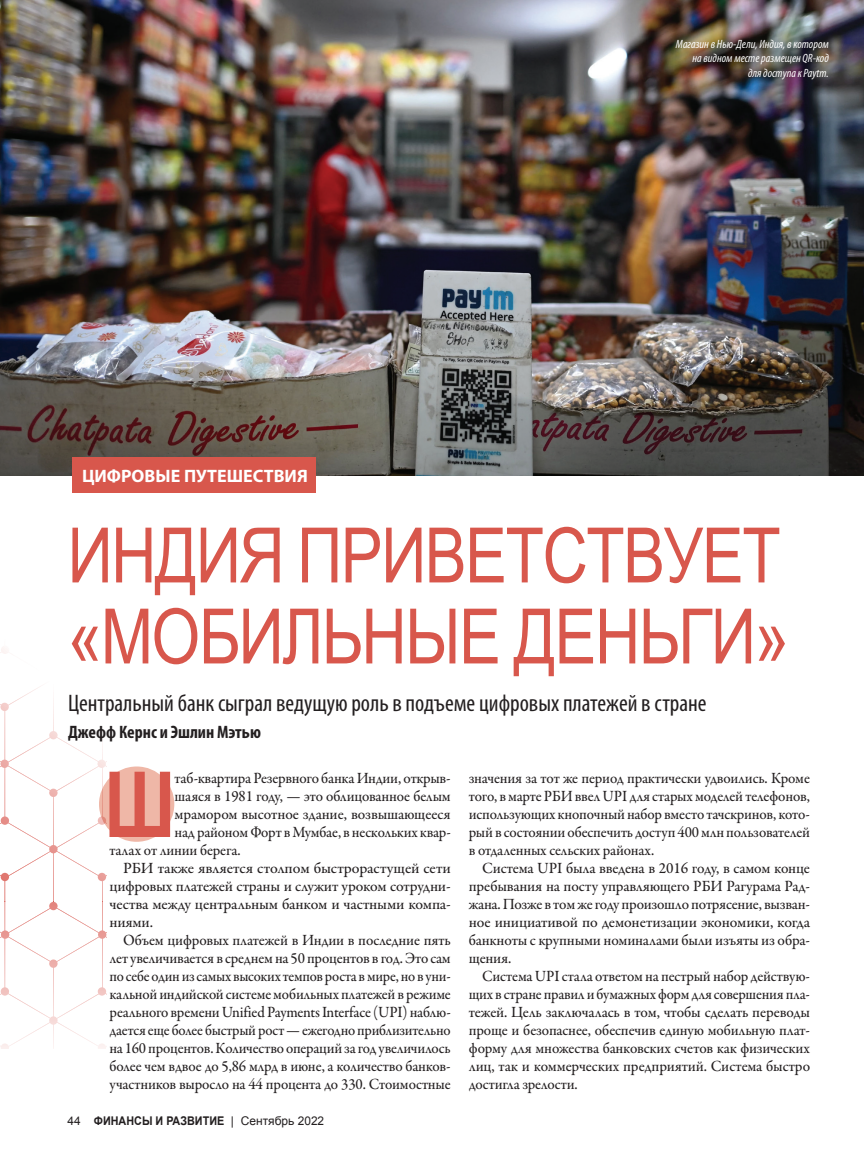
<style>
.page{position:relative;width:864px;height:1161px;background:#fff}
.page>*{position:absolute;margin:0;border:0;box-sizing:border-box;transform-origin:0 0}
.t1{font:700 91.2px "Arial Narrow Cyr";color:#d8574c;scale:.95 1}
.t2{font:76.5px/81px "Arial Narrow Cyr";letter-spacing:-.02em;color:#d8574c}
.t3{font:condensed 24px "Myriad Pro";color:#231f20}
.t4{font:700 condensed 18px "Myriad Pro";color:#231f20}
.t5{font:700 18px "Myriad Pro";color:#fff}
.t6{font:500 15.75px/18px "Garamond Premr Pro";letter-spacing:-.01em;color:#231f20;text-align:justify;scale:.95 1}
.t7{font:500 15.75px/18px "Garamond Premr Pro";letter-spacing:-.01em;color:#231f20;text-align:justify}
.t8{font:500 15.75px "Garamond Premr Pro";letter-spacing:-.01em;color:#231f20;scale:.93 1}
.t9{font:500 15.75px "Garamond Premr Pro";letter-spacing:-.01em;color:#231f20;scale:.94 1}
.t10{font:500 15.75px "Garamond Premr Pro";letter-spacing:-.01em;color:#231f20;scale:.96 1}
.t11{font:italic condensed 12px/14.4px "Myriad Pro";color:#fff;text-align:right}
.t12{font:700 12px "Arial";color:#231f20;scale:.9 1}
.s1{font-weight:400}
</style>
<div class="page">
<img style="left:0;top:0;width:864px;height:476px">
<div style="left:99px;top:767px;width:75px;height:75px;background:#efb7a7;border-radius:50%"></div>
<svg style="left:0;top:647px;width:107px;height:402px"></svg>
<svg style="left:49px;top:902px;width:9px;height:8px"></svg>
<svg style="left:49px;top:959px;width:9px;height:9px"></svg>
<svg style="left:49px;top:1016px;width:9px;height:9px"></svg>
<div style="left:72px;top:458px;width:243px;height:36px;background:#d8574c"></div>
<p class="t5" style="left:82px;top:466px;width:227px">ЦИФРОВЫЕ ПУТЕШЕСТВИЯ</p>
<p class="t11" style="left:676px;top:37px;width:154px">Магазин в Нью-Дели, Индия, в котором на видном месте размещен QR-код длядоступа к Paytm.</p>
<h2 class="t2" style="left:68px;top:515px;width:723px">ИНДИЯ ПРИВЕТСТВУЕТ «МОБИЛЬНЫЕ ДЕНЬГИ»</h2>
<h3 class="t3" style="left:68px;top:690px;width:640px">Центральный банк сыграл ведущую роль в подъеме цифровых платежей в стране</h3>
<p class="t4" style="left:68px;top:722px;width:195px">Джефф Кернс и Эшлин Мэтью</p>
<h1 class="t1" style="left:104px;top:766px;width:77px">Ш</h1>
<p class="t6" style="left:175px;top:769px;width:292px">таб-квартира Резервного банка Индии, открыв-</p>
<p class="t6" style="left:469px;top:769px;width:361px">значения за тот же период практически удвоились. Кроме того, в марте РБИ ввел UPI для старых моделей телефонов, использующих кнопочный набор вместо тачскринов, кото&shy;рый в состоянии обеспечить доступ 400 млн пользователей в отдаленных сельских районах.</p>
<p class="t7" style="left:469px;top:859px;width:343px;text-indent:14px">Система UPI была введена в 2016 году, в самом конце пребывания на посту управляющего РБИ Рагурама Рад&shy;жана. Позже в том же году произошло потрясение, вызван&shy;ное инициативой по демонетизации экономики, когда банкноты с крупными номиналами были изъяты из обра&shy;щения.</p>
<p class="t6" style="left:469px;top:967px;width:361px;text-indent:14px">Система UPI стала ответом на пестрый набор действую&shy;щих в стране правил и бумажных форм для совершения пла&shy;тежей. Цель заключалась в том, чтобы сделать переводы проще и безопаснее, обеспечив единую мобильную плат&shy;форму для множества банковских счетов как физических лиц, так и коммерческих предприятий. Система быстро достигла зрелости.</p>
<p class="t6" style="left:175px;top:787px;width:292px">шаяся в 1981 году, — это облицованное белым</p>
<p class="t7" style="left:175px;top:805px;width:278px">мрамором высотное здание, возвышающееся</p>
<p class="t6" style="left:175px;top:823px;width:292px">над районом Форт в Мумбае, в нескольких квар-</p>
<p class="t6" style="left:110px;top:841px;width:139px">талах от линии берега.</p>
<p class="t7" style="left:123px;top:859px;width:329px">РБИ также является столпом быстрорастущей сети</p>
<p class="t7" style="left:110px;top:877px;width:343px">цифровых платежей страны и служит уроком сотрудни-</p>
<p class="t7" style="left:110px;top:895px;width:343px">чества между центральным банком и частными компа-</p>
<p class="t7" style="left:110px;top:913px;width:45px">ниями.</p>
<p class="t10" style="left:123px;top:931px;width:343px">Объем цифровых платежей в Индии в последние пять</p>
<p class="t6" style="left:110px;top:949px;width:361px">лет увеличивается в среднем на 50 процентов в год. Это сам</p>
<p class="t8" style="left:110px;top:967px;width:368px">по себе один из самых высоких темпов роста в мире, но в уни-</p>
<p class="t9" style="left:110px;top:985px;width:365px">кальной индийской системе мобильных платежей в режиме</p>
<p class="t6" style="left:110px;top:1003px;width:361px">реального времени Unified Payments Interface (UPI) наблю-</p>
<p class="t8" style="left:110px;top:1021px;width:368px">дается еще более быстрый рост — ежегодно приблизительно</p>
<p class="t9" style="left:110px;top:1039px;width:364px">на 160 процентов. Количество операций за год увеличилось</p>
<p class="t6" style="left:110px;top:1057px;width:361px">более чем вдвое до 5,86 млрд в июне, а количество банков-</p>
<p class="t6" style="left:110px;top:1075px;width:361px">участников выросло на 44 процента до 330. Стоимостные</p>
<p class="t12" style="left:68px;top:1113px;width:287px"><span class="s1">44</span> ФИНАНСЫ И РАЗВИТИЕ <span class="s1">| Сентябрь 2022</span></p>
</div>
